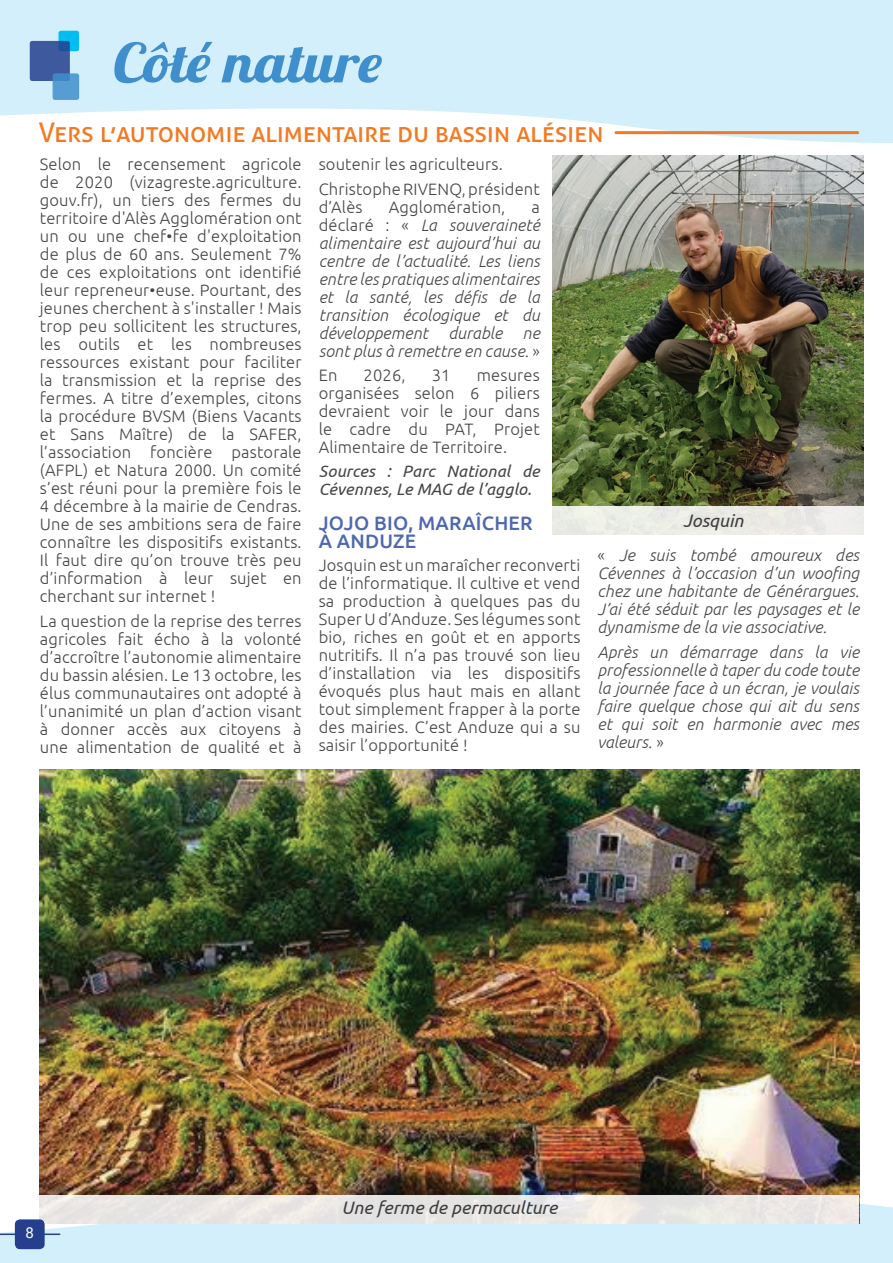
<style>
.page{position:relative;width:893px;height:1263px;background:#fff}
.page>*{position:absolute;margin:0;border:0;box-sizing:border-box;transform-origin:0 0}
.t1{font:54px "Lobster 1.4";color:#408fcd;scale:1.15 1}
.t2{font:27px "Aller";letter-spacing:-.01em;color:#f47921}
.t3{font:500 19.5px "Ubuntu";letter-spacing:.01em;color:#4f68b1}
.t4{font:italic 18px "Ubuntu";color:#3e3e3f}
.t5{font:300 16.5px/18px "Ubuntu";letter-spacing:.01em;color:#454647;text-align:justify}
.t6{font:italic 300 16.5px/18px "Ubuntu";letter-spacing:.01em;color:#454647;text-align:justify}
.t7{font:italic 16.5px/18px "Ubuntu";letter-spacing:.01em;color:#454647}
.t8{font:15px "Roboto";color:#fff}
.s1{font-style:normal}
</style>
<div class="page">
<svg style="left:0;top:0;width:893px;height:330px"></svg>
<div style="left:59px;top:31px;width:20px;height:20px;background:#01bdf2;border-radius:3px"></div>
<svg style="left:30px;top:41px;width:40px;height:40px"></svg>
<svg style="left:53px;top:73px;width:26px;height:27px"></svg>
<svg style="left:0;top:1008px;width:893px;height:255px;fill:#d3effb"></svg>
<svg style="left:35px;top:118px;width:569px;height:32px"></svg>
<hr style="left:616px;top:131px;width:242px;height:3px;background:#f47921">
<img style="left:40px;top:770px;width:819px;height:425px">
<svg style="left:16px;top:1195px;width:843px;height:29px;background:#e9e7e5"></svg>
<hr style="left:0;top:1233px;width:60px;height:2px;background:#253f8e">
<div style="left:15px;top:1219px;width:30px;height:30px;background:#253f8e;border-radius:5px"></div>
<img style="left:552px;top:155px;width:311px;height:352px">
<div style="left:552px;top:507px;width:312px;height:28px;background:#ebece6"></div>
<h1 class="t1" style="left:113px;top:28px;width:235px">Côté nature</h1>
<h2 class="t2" style="left:38px;top:116px;width:567px">Vers l’autonomie alimentaire du bassin alésien</h2>
<p class="t5" style="left:40px;top:155px;width:263px">Selon le recensement agricole de 2020 (vizagreste.agriculture. gouv.fr), un tiers des fermes du territoire d'Alès Agglomération ont un ou une chef•fe d'exploitation de plus de 60 ans. Seulement 7% de ces exploitations ont identifié leur repreneur•euse. Pourtant, des jeunes cherchent à s'installer ! Mais trop peu sollicitent les structures, les outils et les nombreuses ressources existant pour faciliter la transmission et la reprise des fermes. A titre d’exemples, citons la procédure BVSM (Biens Vacants et Sans Maître) de la SAFER, l’association foncière pastorale (AFPL) et Natura 2000. Un comité s’est réuni pour la première fois le 4 décembre à la mairie de Cendras.<br>Une de ses ambitions sera de faire connaître les dispositifs existants.<br>Il faut dire qu’on trouve très peu d’information à leur sujet en cherchant sur internet !</p>
<p class="t5" style="left:40px;top:611px;width:263px;text-align:left">La question de la reprise des terres agricoles fait écho à la volonté d’accroître l’autonomie alimentaire du bassin alésien. Le 13 octobre, les élus communautaires ont adopté à l’unanimité un plan d’action visant à donner accès aux citoyens à une alimentation de qualité et à</p>
<p class="t5" style="left:319px;top:152px;width:223px;line-height:24.3px">soutenir les agriculteurs.<br>Christophe RIVENQ, président</p>
<p class="t5" style="left:319px;top:197px;width:45px">d’Alès</p>
<p class="t5" style="left:389px;top:197px;width:118px">Agglomération,</p>
<p class="t6" style="left:319px;top:197px;width:223px;text-indent:213px"><span class="s1">a déclaré : «</span> La souveraineté alimentaire est aujourd’hui au centre de l’actualité. Les liens entre les pratiques alimentaires et la santé, les défis de la transition écologique et du développement durable ne sont plus à remettre en cause. <span class="s1">»</span></p>
<p class="t5" style="left:319px;top:366px;width:20px">En</p>
<p class="t5" style="left:364px;top:366px;width:43px">2026,</p>
<p class="t5" style="left:432px;top:366px;width:20px">31</p>
<p class="t5" style="left:319px;top:366px;width:223px;text-indent:158px">mesures organisées selon 6 piliers devraient voir le jour dans le cadre du PAT, Projet Alimentaire de Territoire.</p>
<p class="t7" style="left:319px;top:462px;width:223px">Sources : Parc National de<br>Cévennes, Le MAG de l’agglo.</p>
<p class="t3" style="left:319px;top:511px;width:115px">JOJO BIO, MARA</p>
<p class="t3" style="left:476px;top:511px;width:45px">ÎCHER</p>
<p class="t4" style="left:683px;top:510px;width:62px">Josquin</p>
<p class="t3" style="left:319px;top:529px;width:97px">À ANDUZE</p>
<p class="t5" style="left:319px;top:555px;width:263px">Josquin est un maraîcher reconverti de l’informatique. Il cultive et vend sa production à quelques pas du Super U d’Anduze. Ses légumes sont bio, riches en goût et en apports nutritifs. Il n’a pas trouvé son lieu d’installation via les dispositifs évoqués plus haut mais en allant tout simplement frapper à la porte des mairies. C’est Anduze qui a su saisir l’opportunité !</p>
<p class="t6" style="left:597px;top:546px;width:263px"><span class="s1">«</span> Je suis tombé amoureux des Cévennes à l’occasion d’un woofing chez une habitante de Générargues.<br>J’ai été séduit par les paysages et le dynamisme de la vie associative.</p>
<p class="t6" style="left:597px;top:642px;width:263px">Après un démarrage dans la vie professionnelle à taper du code toute la journée face à un écran, je voulais faire quelque chose qui ait du sens et qui soit en harmonie avec mes valeurs. <span class="s1">»</span></p>
<p class="t8" style="left:26px;top:1222px;width:10px">8</p>
<p class="t4" style="left:342px;top:1197px;width:218px">Une ferme de permaculture</p>
</div>
